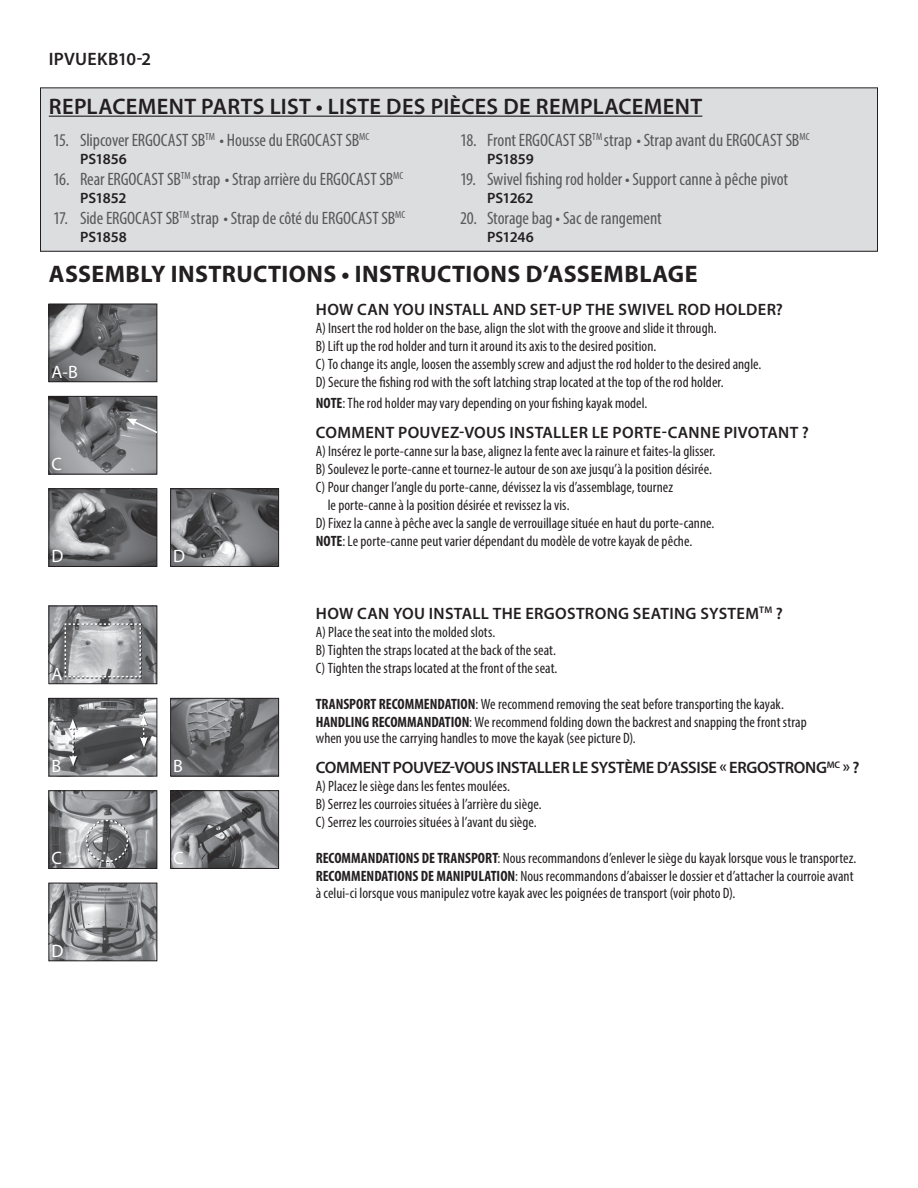
<style>
.page{position:relative;width:918px;height:1188px;background:#fff}
.page>*{position:absolute;margin:0;border:0;box-sizing:border-box;transform-origin:0 0}
.t1{font:700 24px "Myriad Pro";letter-spacing:.015em;color:#231f20}
.t2{font:600 22.5px "Myriad Pro";letter-spacing:.015em;color:#231f20}
.t3{font:condensed 18px "Myriad Pro";letter-spacing:-.005em;color:#57585a}
.t4{font:18px "Myriad Pro";color:#fff}
.t5{font:600 18px "Myriad Pro";letter-spacing:.015em;color:#231f20}
.t6{font:600 16.5px "Myriad Pro";letter-spacing:.01em;color:#231f20}
.t7{font:600 16.5px "Myriad Pro";letter-spacing:-.02em;color:#231f20}
.t8{font:condensed 15px/16.5px "Myriad Pro";letter-spacing:.005em;color:#231f20}
.t9{font:600 15px "Myriad Pro";letter-spacing:-.015em;color:#231f20}
.s1{font-weight:700}
</style>
<div class="page">
<div style="left:40px;top:88px;width:838px;height:163px;background:#dcdddf"></div>
<div style="left:40px;top:87px;width:838px;height:165px;border:1px solid #231f20"></div>
<hr style="left:49px;top:116px;width:653px;height:1px;background:#231f20">
<img style="left:51px;top:490px;width:104px;height:75px">
<div style="left:49px;top:488px;width:108px;height:79px;border:1px solid #231f20"></div>
<img style="left:51px;top:306px;width:104px;height:74px">
<div style="left:49px;top:304px;width:108px;height:78px;border:1px solid #231f20"></div>
<img style="left:51px;top:398px;width:104px;height:74px">
<div style="left:49px;top:396px;width:108px;height:78px;border:1px solid #231f20"></div>
<img style="left:172px;top:490px;width:105px;height:75px">
<div style="left:170px;top:488px;width:109px;height:79px;border:1px solid #231f20"></div>
<svg style="left:126px;top:418px;width:32px;height:16px"></svg>
<img style="left:51px;top:792px;width:104px;height:75px">
<div style="left:49px;top:790px;width:108px;height:79px;border:1px solid #231f20"></div>
<img style="left:51px;top:608px;width:104px;height:74px">
<div style="left:49px;top:606px;width:108px;height:78px;border:1px solid #231f20"></div>
<img style="left:51px;top:700px;width:104px;height:74px">
<div style="left:49px;top:698px;width:108px;height:78px;border:1px solid #231f20"></div>
<img style="left:172px;top:792px;width:105px;height:75px">
<div style="left:170px;top:790px;width:109px;height:79px;border:1px solid #231f20"></div>
<img style="left:172px;top:700px;width:105px;height:74px">
<div style="left:170px;top:698px;width:109px;height:78px;border:1px solid #231f20"></div>
<div style="left:140px;top:716px;width:9px;height:32px;background:#231f20;opacity:.75"></div>
<svg style="left:140px;top:715px;width:8px;height:33px"></svg>
<div style="left:70px;top:720px;width:8px;height:47px;background:#231f20;opacity:.75"></div>
<svg style="left:69px;top:719px;width:8px;height:47px"></svg>
<img style="left:51px;top:885px;width:104px;height:74px">
<div style="left:49px;top:883px;width:108px;height:78px;border:1px solid #231f20"></div>
<svg style="left:85px;top:819px;width:44px;height:44px;background:#89898c"></svg>
<svg style="left:64px;top:623px;width:78px;height:55px;background:#afb0b2"></svg>
<p class="t5" style="left:49px;top:47px;width:104px">IPVUEKB10-2</p>
<p class="t2" style="left:49px;top:92px;width:655px">REPLACEMENT PARTS LIST • LISTE DES PIÈCES DE REMPLACEMENT</p>
<p class="t3" style="left:53px;top:129px;width:318px">15. Slipcover ERGOCAST SB<sup>TM</sup> • Housse du ERGOCAST SB<sup>MC</sup></p>
<p class="t9" style="left:80px;top:150px;width:48px">PS1856</p>
<p class="t3" style="left:53px;top:168px;width:352px">16. Rear ERGOCAST SB<sup>TM</sup> strap • Strap arrière du ERGOCAST SB<sup>MC</sup></p>
<p class="t9" style="left:80px;top:189px;width:48px">PS1852</p>
<p class="t3" style="left:53px;top:207px;width:354px">17. Side ERGOCAST SB<sup>TM</sup> strap • Strap de côté du ERGOCAST SB<sup>MC</sup></p>
<p class="t9" style="left:80px;top:228px;width:48px">PS1858</p>
<p class="t3" style="left:460px;top:129px;width:351px">18. Front ERGOCAST SB<sup>TM</sup> strap • Strap avant du ERGOCAST SB<sup>MC</sup></p>
<p class="t9" style="left:487px;top:150px;width:48px">PS1859</p>
<p class="t3" style="left:460px;top:168px;width:330px">19. Swivel fishing rod holder • Support canne à pêche pivot</p>
<p class="t9" style="left:487px;top:189px;width:48px">PS1262</p>
<p class="t3" style="left:460px;top:207px;width:203px">20. Storage bag • Sac de rangement</p>
<p class="t9" style="left:487px;top:228px;width:48px">PS1246</p>
<p class="t1" style="left:49px;top:258px;width:650px">ASSEMBLY INSTRUCTIONS • INSTRUCTIONS D’ASSEMBLAGE</p>
<p class="t4" style="left:52px;top:360px;width:28px">A-B</p>
<p class="t4" style="left:52px;top:453px;width:12px">C</p>
<p class="t4" style="left:52px;top:545px;width:13px">D</p>
<p class="t4" style="left:52px;top:662px;width:13px">A</p>
<p class="t4" style="left:52px;top:755px;width:11px">B</p>
<p class="t4" style="left:52px;top:847px;width:12px">C</p>
<p class="t4" style="left:52px;top:940px;width:13px">D</p>
<p class="t4" style="left:173px;top:545px;width:13px">D</p>
<p class="t4" style="left:173px;top:755px;width:11px">B</p>
<p class="t4" style="left:173px;top:847px;width:12px">C</p>
<p class="t6" style="left:316px;top:299px;width:469px">HOW CAN YOU INSTALL AND SET-UP THE SWIVEL ROD HOLDER?</p>
<p class="t8" style="left:316px;top:320px;width:402px">A) Insert the rod holder on the base, align the slot with the groove and slide it through.</p>
<p class="t8" style="left:316px;top:338px;width:342px">B) Lift up the rod holder and turn it around its axis to the desired position.</p>
<p class="t8" style="left:316px;top:356px;width:447px">C) To change its angle, loosen the assembly screw and adjust the rod holder to the desired angle.</p>
<p class="t8" style="left:316px;top:374px;width:409px">D) Secure the fishing rod with the soft latching strap located at the top of the rod holder.</p>
<p class="t8" style="left:316px;top:395px;width:333px"><span class="s1">NOTE</span>: The rod holder may vary depending on your fishing kayak model.</p>
<p class="t6" style="left:316px;top:422px;width:495px">COMMENT POUVEZ-VOUS INSTALLER LE PORTE-CANNE PIVOTANT ?</p>
<p class="t8" style="left:316px;top:443px;width:401px">A) Insérez le porte-canne sur la base, alignez la fente avec la rainure et faites-la glisser.</p>
<p class="t8" style="left:316px;top:461px;width:398px">B) Soulevez le porte-canne et tournez-le autour de son axe jusqu’à la position désirée.</p>
<p class="t8" style="left:328px;top:478px;width:347px;line-height:18px;text-indent:-12px">C) Pour changer l’angle du porte-canne, dévissez la vis d’assemblage, tournez le porte-canne à la position désirée et revissez la vis.</p>
<p class="t8" style="left:316px;top:515px;width:400px">D) Fixez la canne à pêche avec la sangle de verrouillage située en haut du porte-canne.</p>
<p class="t8" style="left:316px;top:533px;width:378px"><span class="s1">NOTE</span>: Le porte-canne peut varier dépendant du modèle de votre kayak de pêche.</p>
<p class="t6" style="left:316px;top:603px;width:469px">HOW CAN YOU INSTALL THE ERGOSTRONG SEATING SYSTEM<sup>TM</sup> ?</p>
<p class="t8" style="left:316px;top:623px;width:181px">A) Place the seat into the molded slots.</p>
<p class="t8" style="left:316px;top:641px;width:242px">B) Tighten the straps located at the back of the seat.</p>
<p class="t8" style="left:316px;top:659px;width:243px">C) Tighten the straps located at the front of the seat.</p>
<p class="t8" style="left:316px;top:695px;width:470px"><span class="s1">TRANSPORT RECOMMENDATION</span>: We recommend removing the seat before transporting the kayak.</p>
<p class="t8" style="left:316px;top:713px;width:492px"><span class="s1">HANDLING RECOMMANDATION</span>: We recommend folding down the backrest and snapping the front strap when you use the carrying handles to move the kayak (see picture D).</p>
<p class="t7" style="left:316px;top:757px;width:545px">COMMENT POUVEZ-VOUS INSTALLER LE SYSTÈME D’ASSISE « ERGOSTRONG<sup>MC</sup> » ?</p>
<p class="t8" style="left:316px;top:778px;width:196px">A) Placez le siège dans les fentes moulées.</p>
<p class="t8" style="left:316px;top:796px;width:227px">B) Serrez les courroies situées à l’arrière du siège.</p>
<p class="t8" style="left:316px;top:814px;width:222px">C) Serrez les courroies situées à l’avant du siège.</p>
<p class="t8" style="left:316px;top:850px;width:542px"><span class="s1">RECOMMANDATIONS DE TRANSPORT</span>: Nous recommandons d’enlever le siège du kayak lorsque vous le transportez.</p>
<p class="t8" style="left:316px;top:868px;width:539px"><span class="s1">RECOMMENDATIONS DE MANIPULATION</span>: Nous recommandons d’abaisser le dossier et d’attacher la courroie avant à celui-ci lorsque vous manipulez votre kayak avec les poignées de transport (voir photo D).</p>
</div>
